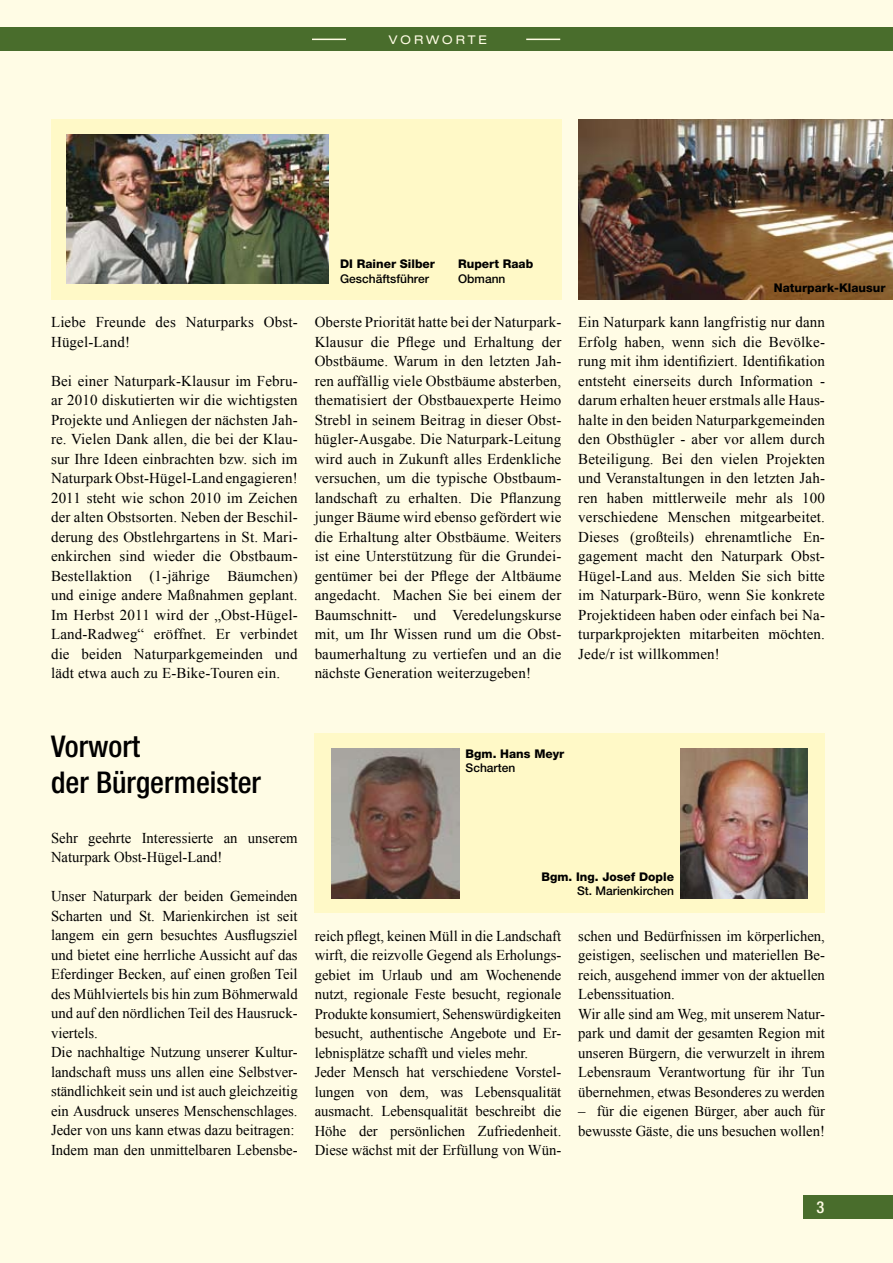
<style>
.page{position:relative;width:893px;height:1263px;background:#fffce5}
.page>*{position:absolute;margin:0;border:0;box-sizing:border-box;transform-origin:0 0}
.t1{font:500 condensed 30px/36px "Helvetica Neue";color:#000}
.t2{font:500 condensed 16.5px "Helvetica Neue";color:#fffce5}
.t3{font:15px/19.5px "Times New Roman";color:#000}
.t4{font:800 12px "Helvetica Neue";color:#000}
.t5{font:500 12px "Helvetica Neue";color:#000}
.t6{font:expanded 12px "Helvetica Neue";color:#fffce5}
</style>
<div class="page">
<div style="left:804px;top:1195px;width:89px;height:23px;background:#496d2c"></div>
<div style="left:0;top:28px;width:893px;height:23px;background:#496d2c"></div>
<div style="left:51px;top:119px;width:510px;height:181px;background:#fff9c7"></div>
<hr style="left:312px;top:39px;width:34px;height:1px;background:#fffce5">
<hr style="left:526px;top:39px;width:34px;height:1px;background:#fffce5">
<div style="left:315px;top:733px;width:510px;height:180px;background:#fff9c7"></div>
<img style="left:332px;top:748px;width:127px;height:150px">
<img style="left:680px;top:748px;width:128px;height:150px">
<img style="left:67px;top:135px;width:261px;height:148px">
<img style="left:578px;top:119px;width:315px;height:181px">
<p class="t6" style="left:389px;top:32px;width:66px">VOR WORT</p>
<p class="t6" style="left:479px;top:32px;width:10px">E</p>
<p class="t3" style="left:51px;top:312px;width:248px">Liebe Freunde des Naturparks Obst-<br>Hügel-Land!</p>
<p class="t3" style="left:51px;top:371px;width:248px;text-align:justify">Bei einer Naturpark-Klausur im Febru&shy;ar 2010 diskutierten wir die wichtigsten Projekte und Anliegen der nächsten Jah&shy;re. Vielen Dank allen, die bei der Klau&shy;sur Ihre Ideen einbrachten bzw. sich im Naturpark Obst-Hügel-Land engagieren!<br>2011 steht wie schon 2010 im Zeichen der alten Obstsorten. Neben der Beschil&shy;derung des Obstlehrgartens in St. Mari&shy;enkirchen sind wieder die Obstbaum-Bestellaktion (1-jährige Bäumchen) und einige andere Maßnahmen geplant.<br>Im Herbst 2011 wird der „Obst-Hügel-Land-Radweg“ eröffnet. Er verbindet die beiden Naturparkgemeinden und lädt etwa auch zu E-Bike-Touren ein.</p>
<p class="t4" style="left:340px;top:257px;width:96px">DI Rainer Silber</p>
<p class="t5" style="left:340px;top:271px;width:90px">Geschäftsführer</p>
<p class="t4" style="left:458px;top:257px;width:77px">Rupert Raab</p>
<p class="t5" style="left:458px;top:271px;width:49px">Obmann</p>
<p class="t4" style="left:774px;top:281px;width:113px">Naturpark-Klausur</p>
<p class="t3" style="left:315px;top:312px;width:248px;text-align:justify">Oberste Priorität hatte bei der Naturpark-Klausur die Pflege und Erhaltung der Obstbäume. Warum in den letzten Jah&shy;ren auffällig viele Obstbäume absterben, thematisiert der Obstbauexperte Heimo Strebl in seinem Beitrag in dieser Obst&shy;hügler-Ausgabe. Die Naturpark-Leitung wird auch in Zukunft alles Erdenkliche versuchen, um die typische Obstbaum&shy;landschaft zu erhalten. Die Pflanzung junger Bäume wird ebenso gefördert wie die Erhaltung alter Obstbäume. Weiters ist eine Unterstützung für die Grundei&shy;gentümer bei der Pflege der Altbäume angedacht. Machen Sie bei einem der Baumschnitt- und Veredelungskurse mit, um Ihr Wissen rund um die Obst&shy;baumerhaltung zu vertiefen und an die nächste Generation weiterzugeben!</p>
<p class="t3" style="left:578px;top:312px;width:248px;text-align:justify">Ein Naturpark kann langfristig nur dann Erfolg haben, wenn sich die Bevölke&shy;rung mit ihm identifiziert. Identifikation entsteht einerseits durch Information - darum erhalten heuer erstmals alle Haus&shy;halte in den beiden Naturparkgemeinden den Obsthügler - aber vor allem durch Beteiligung. Bei den vielen Projekten und Veranstaltungen in den letzten Jah&shy;ren haben mittlerweile mehr als 100 verschiedene Menschen mitgearbeitet.<br>Dieses (großteils) ehrenamtliche En&shy;gagement macht den Naturpark Obst-Hügel-Land aus. Melden Sie sich bitte im Naturpark-Büro, wenn Sie konkrete Projektideen haben oder einfach bei Na&shy;turparkprojekten mitarbeiten möchten.<br>Jede/r ist willkommen!</p>
<h1 class="t1" style="left:51px;top:728px;width:212px">Vorwort<br>der Bürgermeister</h1>
<p class="t3" style="left:51px;top:827px;width:248px">Sehr geehrte Interessierte an unserem<br>Naturpark Obst-Hügel-Land!</p>
<p class="t3" style="left:51px;top:886px;width:248px">Unser Naturpark der beiden Gemeinden Scharten und St. Marienkirchen ist seit langem ein gern besuchtes Ausflugsziel und bietet eine herrliche Aussicht auf das Eferdinger Becken, auf einen großen Teil des Mühlviertels bis hin zum Böhmerwald und auf den nördlichen Teil des Hausruck&shy;viertels.<br>Die nachhaltige Nutzung unserer Kultur&shy;landschaft muss uns allen eine Selbstver&shy;ständlichkeit sein und ist auch gleichzeitig ein Ausdruck unseres Menschenschlages.<br>Jeder von uns kann etwas dazu beitragen:<br>Indem man den unmittelbaren Lebensbe-</p>
<p class="t4" style="left:466px;top:746px;width:100px">Bgm. Hans Meyr</p>
<p class="t5" style="left:466px;top:761px;width:51px">Scharten</p>
<p class="t4" style="left:541px;top:869px;width:134px">Bgm. Ing. Josef Dople</p>
<p class="t5" style="left:577px;top:883px;width:98px">St. Marienkirchen</p>
<p class="t3" style="left:315px;top:926px;width:248px">reich pflegt, keinen Müll in die Landschaft wirft, die reizvolle Gegend als Erholungs&shy;gebiet im Urlaub und am Wochenende nutzt, regionale Feste besucht, regionale Produkte konsumiert, Sehenswürdigkeiten besucht, authentische Angebote und Er&shy;lebnisplätze schafft und vieles mehr.<br>Jeder Mensch hat verschiedene Vorstel&shy;lungen von dem, was Lebensqualität ausmacht. Lebensqualität beschreibt die Höhe der persönlichen Zufriedenheit.<br>Diese wächst mit der Erfüllung von Wün-</p>
<p class="t3" style="left:578px;top:926px;width:248px">schen und Bedürfnissen im körperlichen, geistigen, seelischen und materiellen Be&shy;reich, ausgehend immer von der aktuellen Lebenssituation.<br>Wir alle sind am Weg, mit unserem Natur&shy;park und damit der gesamten Region mit unseren Bürgern, die verwurzelt in ihrem Lebensraum Verantwortung für ihr Tun übernehmen, etwas Besonderes zu werden</p>
<p class="t3" style="left:578px;top:1101px;width:248px">– für die eigenen Bürger, aber auch für bewusste Gäste, die uns besuchen wollen!</p>
<p class="t2" style="left:816px;top:1197px;width:9px">3</p>
</div>
